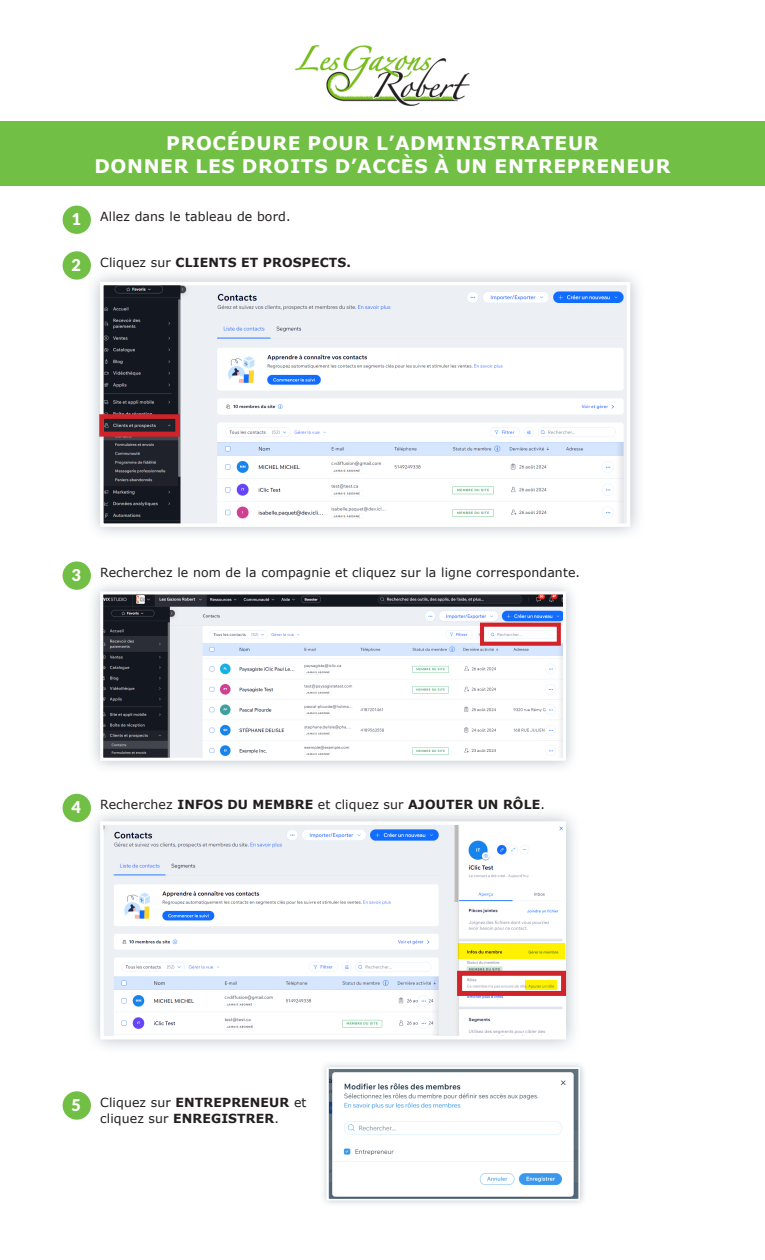
<style>
.page{position:relative;width:765px;height:1260px;background:#fff}
.page>*{position:absolute;margin:0;border:0;box-sizing:border-box;transform-origin:0 0}
.t1{font:700 18.75px "Verdana";letter-spacing:.035em;color:#fff}
.t2{font:900 16.25px "Lato";color:#fff}
.t3{font:12.5px/16.2px "Verdana";letter-spacing:.01em;color:#231f20}
.t4{font:700 12.5px "Verdana";letter-spacing:.01em;color:#231f20}
.s1{font-weight:400}
.s2{font-weight:700}
</style>
<div class="page">
<img style="left:295px;top:45px;width:175px;height:60px">
<div style="left:0;top:121px;width:765px;height:65px;background:#71bf44"></div>
<div style="left:63px;top:206px;width:28px;height:28px;background:#71bf44;border-radius:50%"></div>
<div style="left:63px;top:251px;width:28px;height:29px;background:#71bf44;border-radius:50%"></div>
<div style="left:63px;top:561px;width:28px;height:29px;background:#71bf44;border-radius:50%"></div>
<div style="left:63px;top:794px;width:28px;height:28px;background:#71bf44;border-radius:50%"></div>
<div style="left:63px;top:1091px;width:28px;height:29px;background:#71bf44;border-radius:50%"></div>
<div style="left:85px;top:267px;width:560px;height:275px;background:#718595;opacity:.5"></div>
<img style="left:104px;top:286px;width:522px;height:237px">
<div style="left:100px;top:282px;width:530px;height:245px;border:3px solid #fff"></div>
<div style="left:87px;top:578px;width:493px;height:196px;background:#718595;opacity:.5"></div>
<img style="left:104px;top:595px;width:458px;height:162px">
<div style="left:100px;top:591px;width:466px;height:170px;border:3px solid #fff"></div>
<div style="left:99px;top:414px;width:81px;height:23px;border:5px solid #d1232a"></div>
<div style="left:480px;top:623px;width:81px;height:23px;border:4px solid #d1232a"></div>
<div style="left:85px;top:806px;width:497px;height:249px;background:#718595;opacity:.5"></div>
<img style="left:105px;top:826px;width:456px;height:209px">
<div style="left:100px;top:821px;width:466px;height:219px;border:4px solid #fff"></div>
<div style="left:457px;top:971px;width:109px;height:25px;border:5px solid #d1232a"></div>
<div style="left:459px;top:944px;width:106px;height:15px;background:#fff101"></div>
<svg style="left:525px;top:980px;width:32px;height:10px"></svg>
<div style="left:319px;top:1060px;width:268px;height:148px;background:#718595;opacity:.5"></div>
<img style="left:330px;top:1070px;width:247px;height:127px">
<div style="left:327px;top:1067px;width:253px;height:133px;border:2px solid #fff"></div>
<p class="t2" style="left:72px;top:210px;width:11px">1</p>
<p class="t2" style="left:72px;top:255px;width:11px">2</p>
<p class="t1" style="left:166px;top:130px;width:434px">PROCÉDURE POUR L’ADMINISTRATEUR</p>
<p class="t1" style="left:94px;top:153px;width:578px">DONNER LES DROITS D’ACCÈS À UN ENTREPRENEUR</p>
<p class="t3" style="left:100px;top:208px;width:192px">Allez dans le tableau de bord.</p>
<p class="t4" style="left:100px;top:253px;width:252px"><span class="s1">Cliquez sur</span> CLIENTS ET PROSPECTS.</p>
<p class="t2" style="left:72px;top:565px;width:11px">3</p>
<p class="t3" style="left:100px;top:564px;width:482px">Recherchez le nom de la compagnie et cliquez sur la ligne correspondante.</p>
<p class="t2" style="left:72px;top:798px;width:11px">4</p>
<p class="t4" style="left:100px;top:796px;width:446px"><span class="s1">Recherchez</span> INFOS DU MEMBRE <span class="s1">et cliquez sur</span> AJOUTER UN RÔLE<span class="s1">.</span></p>
<p class="t2" style="left:72px;top:1095px;width:11px">5</p>
<p class="t3" style="left:100px;top:1094px;width:208px">Cliquez sur <span class="s2">ENTREPRENEUR</span> et cliquez sur <span class="s2">ENREGISTRER</span>.</p>
</div>
